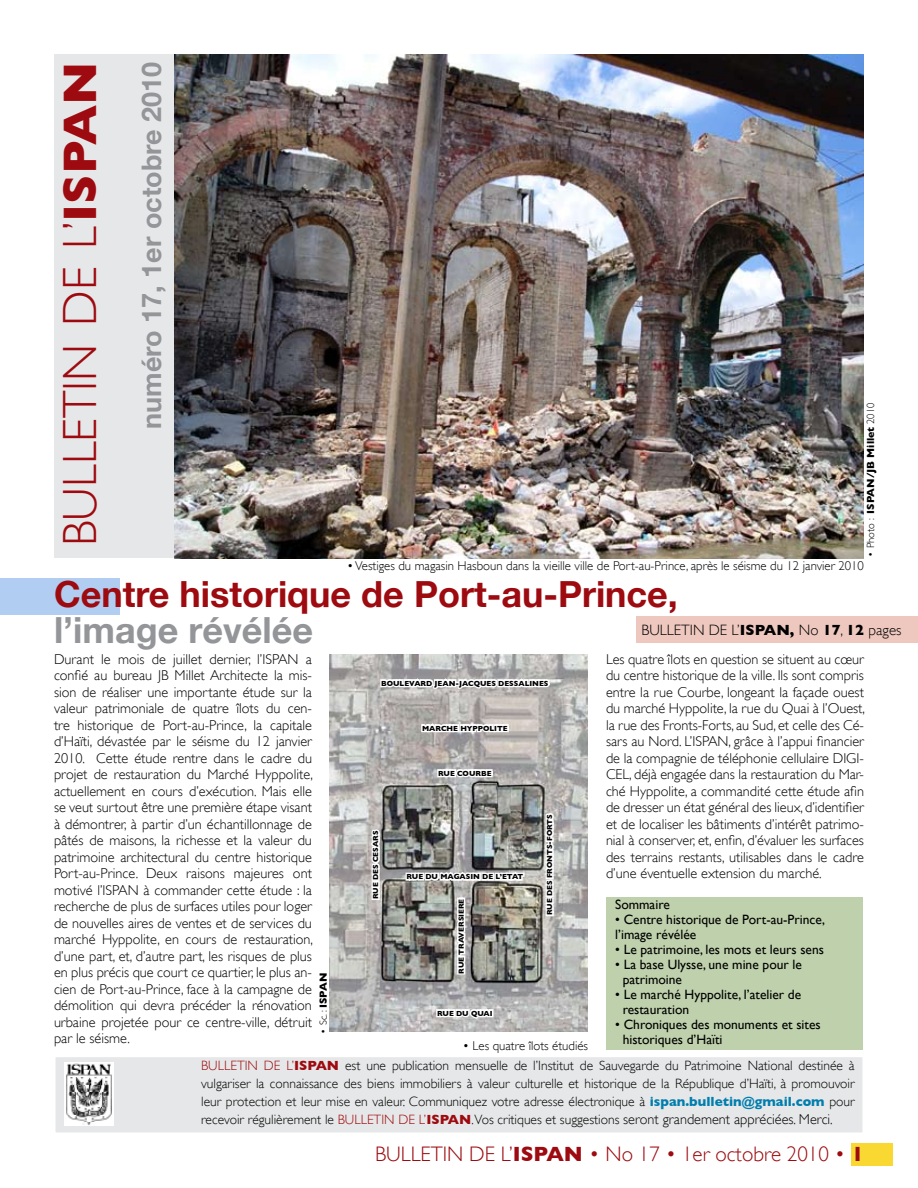
<style>
.page{position:relative;width:918px;height:1188px;background:#fff}
.page>*{position:absolute;margin:0;border:0;box-sizing:border-box;transform-origin:0 0}
.t1{font:300 48px "Gill Sans";color:#9d0a0f}
.t2{font:700 36px "Helvetica Neue";color:#9d0a0f}
.t3{font:700 36px "Helvetica Neue";color:#939598}
.t4{font:700 27px "Helvetica Neue";color:#939598}
.t5{font:300 21px "Gill Sans";color:#9d0a0f}
.t6{font:300 15px "Gill Sans";color:#000}
.t7{font:300 14.25px/16.5px "Gill Sans";color:#000;text-align:justify}
.t8{font:300 13.5px/18px "Gill Sans";color:#000;text-align:justify}
.t9{font:13.5px/15px "Gill Sans";color:#000}
.t10{font:300 12.75px "Gill Sans";color:#000}
.t11{font:700 10.5px "Gill Sans";color:#000}
.t12{font:300 10.5px "Gill Sans";color:#000}
.t13{font:700 7.5px "Gill Sans";color:#000}
.s1{font-weight:700}
.s2{font-weight:300}
.s3{color:#9d0a0f}
.s4{font-weight:700;color:#9d0a0f}
.s5{font-weight:700;color:#007eae}
.s6{font-size:14.25px}
</style>
<div class="page">
<div style="left:851px;top:1143px;width:42px;height:22px;background:#f9d832"></div>
<img style="left:174px;top:54px;width:690px;height:504px">
<div style="left:0;top:578px;width:120px;height:36px;background:#b1cdf2"></div>
<div style="left:607px;top:897px;width:256px;height:153px;background:#bfd1ac"></div>
<div style="left:54px;top:54px;width:120px;height:504px;background:#e6e7e8"></div>
<div style="left:55px;top:1056px;width:808px;height:77px;background:#e6e7e8"></div>
<div style="left:54px;top:1056px;width:810px;height:78px;border:2px solid #fff"></div>
<img style="left:64px;top:1063px;width:50px;height:62px">
<div style="left:636px;top:616px;width:282px;height:28px;background:#eec8bf"></div>
<img style="left:330px;top:654px;width:258px;height:378px">
<svg style="left:377px;top:674px;width:175px;height:18px"></svg>
<svg style="left:436px;top:767px;width:58px;height:13px"></svg>
<svg style="left:435px;top:1004px;width:59px;height:17px"></svg>
<svg style="left:366px;top:827px;width:16px;height:79px"></svg>
<svg style="left:452px;top:896px;width:18px;height:85px"></svg>
<svg style="left:542px;top:811px;width:16px;height:111px"></svg>
<svg style="left:404px;top:867px;width:122px;height:18px"></svg>
<svg style="left:420px;top:719px;width:90px;height:16px"></svg>
<h1 class="t1" style="left:53px;top:546px;width:486px;rotate:-90deg">BULLETIN DE L’<span class="s1">ISPAN</span></h1>
<h3 class="t4" style="left:135px;top:429px;width:369px;rotate:-90deg">numéro 17, 1er octobre 2010</h3>
<p class="t11" style="left:865px;top:556px;width:155px;rotate:-90deg"><span class="s2">• Photo :</span> ISPAN/JB Millet <span class="s2">2010</span></p>
<p class="t10" style="left:347px;top:558px;width:518px">• Vestiges du magasin Hasboun dans la vieille ville de Port-au-Prince, après le séisme du 12 janvier 2010</p>
<h2 class="t2" style="left:54px;top:571px;width:625px">Centre historique de Port-au-Prince,</h2>
<h2 class="t3" style="left:54px;top:607px;width:261px">l’image révélée</h2>
<p class="t6" style="left:641px;top:621px;width:262px">BULLETIN DE L’<span class="s1">ISPAN,</span> No <span class="s1">1 7</span>, <span class="s1">1 2</span> pages</p>
<p class="t7" style="left:54px;top:651px;width:261px">Durant le mois de juillet dernier, l’ISPAN a confié au bureau JB Millet Architecte la mis&shy;sion de réaliser une importante étude sur la valeur patrimoniale de quatre îlots du cen&shy;tre historique de Port-au-Prince, la capitale d’Haïti, dévastée par le séisme du 12 janvier 2010. Cette étude rentre dans le cadre du projet de restauration du Marché Hyppolite, actuellement en cours d’exécution. Mais elle se veut surtout être une première étape visant à démontrer, à partir d’un échantillonnage de pâtés de maisons, la richesse et la valeur du patrimoine architectural du centre historique Port-au-Prince. Deux raisons majeures ont motivé l’ISPAN à commander cette étude : la recherche de plus de surfaces utiles pour loger de nouvelles aires de ventes et de services du marché Hyppolite, en cours de restauration, d’une part, et, d’autre part, les risques de plus en plus précis que court ce quartier, le plus an&shy;cien de Port-au-Prince, face à la campagne de démolition qui devra précéder la rénovation urbaine projetée pour ce centre-ville, détruit par le séisme.</p>
<p class="t12" style="left:317px;top:1034px;width:62px;rotate:-90deg">• Sc. : <span class="s1">ISPAN</span></p>
<p class="t13" style="left:381px;top:679px;width:169px">BOULEVARD JEAN-JACQUES DESSALINES</p>
<p class="t13" style="left:422px;top:724px;width:87px">MARCHE HYPPOLITE</p>
<p class="t13" style="left:371px;top:899px;width:70px;rotate:-90deg">RUE DES CESARS</p>
<p class="t13" style="left:438px;top:769px;width:55px">RUE COURBE</p>
<p class="t13" style="left:406px;top:872px;width:118px">RUE DU MAGASIN DE L’ETAT</p>
<p class="t13" style="left:457px;top:974px;width:77px;rotate:-90deg">RUE TRAVERSIERE</p>
<p class="t13" style="left:437px;top:1009px;width:57px">RUE DU QUAI</p>
<p class="t13" style="left:545px;top:915px;width:102px;rotate:-90deg">RUE DES FRONTS-FORTS</p>
<p class="t10" style="left:463px;top:1038px;width:127px">• Les quatre îlots étudiés</p>
<p class="t7" style="left:606px;top:651px;width:261px">Les quatre îlots en question se situent au cœur du centre historique de la ville. Ils sont compris entre la rue Courbe, longeant la façade ouest du marché Hyppolite, la rue du Quai à l’Ouest, la rue des Fronts-Forts, au Sud, et celle des Cé&shy;sars au Nord. L’ISPAN, grâce à l’appui financier de la compagnie de téléphonie cellulaire DIGI-CEL, déjà engagée dans la restauration du Mar&shy;ché Hyppolite, a commandité cette étude afin de dresser un état général des lieux, d’identifier et de localiser les bâtiments d’intérêt patrimo&shy;nial à conserver, et, enfin, d’évaluer les surfaces des terrains restants, utilisables dans le cadre d’une éventuelle extension du marché.</p>
<p class="t9" style="left:615px;top:897px;width:56px">Sommaire</p>
<p class="t9" style="left:615px;top:912px;width:211px">• Centre historique de Port-au-Prince, l’image révélée</p>
<p class="t9" style="left:615px;top:942px;width:210px">• Le patrimoine, les mots et leurs sens</p>
<p class="t9" style="left:623px;top:957px;width:181px;text-indent:-8px">• La base Ulysse, une mine pour le patrimoine</p>
<p class="t9" style="left:623px;top:987px;width:180px;text-indent:-8px">• Le marché Hyppolite, l’atelier de restauration</p>
<p class="t9" style="left:623px;top:1017px;width:200px;text-indent:-8px">• Chroniques des monuments et sites historiques d’Haïti</p>
<p class="t8" style="left:201px;top:1057px;width:655px"><span class="s3">BULLETIN DE L’</span><span class="s4">ISPAN</span> est une publication mensuelle de l’Institut de Sauvegarde du Patrimoine National destinée à vulgariser la connaissance des biens immobiliers à valeur culturelle et historique de la République d’Haïti, à promouvoir leur protection et leur mise en valeur. Communiquez votre adresse électronique à <span class="s5">ispan.bulletin@gmail.com</span> pour recevoir régulièrement le <span class="s3">BULLETIN DE L’</span><span class="s4">ISPAN</span>.Vos critiques et suggestions <span class="s6">seront grandement appréciées. Merci.</span></p>
<h3 class="t5" style="left:375px;top:1141px;width:472px">BULLETIN DE L’<span class="s1">ISPAN</span> • No 17 • 1er octobre 2010 •</h3>
</div>
